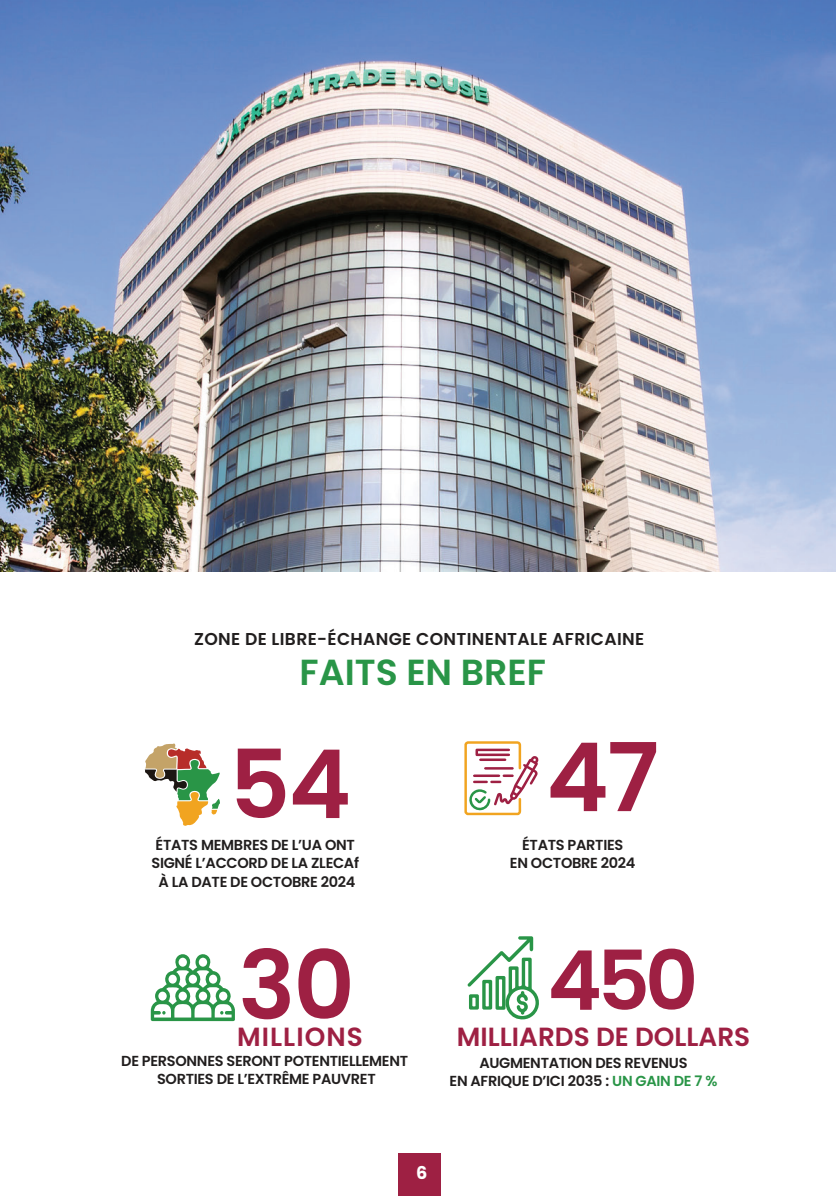
<style>
.page{position:relative;width:836px;height:1196px;background:#fff}
.page>*{position:absolute;margin:0;border:0;box-sizing:border-box;transform-origin:0 0}
.t1{font:600 95px "Poppins";color:#9e2043}
.t2{font:600 82.4px "Poppins";color:#9e2043}
.t3{font:600 36.2px "Poppins";color:#299547}
.t4{font:600 26.2px "Poppins";color:#9e2043}
.t5{font:600 26.2px "Poppins";letter-spacing:.04em;color:#9e2043}
.t6{font:700 17.6px "Poppins";color:#fff}
.t7{font:600 17.2px "Poppins";letter-spacing:.02em;color:#211e1e}
.t8{font:600 14.6px/18.4px "Poppins";letter-spacing:-.02em;color:#211e1e;text-align:center}
.s1{color:#299547}
</style>
<div class="page">
<img style="left:0;top:0;width:835px;height:572px">
<div style="left:398px;top:1152px;width:42px;height:43px;background:#9e2043"></div>
<svg style="left:144px;top:743px;width:76px;height:83px"></svg>
<svg style="left:464px;top:741px;width:74px;height:74px"></svg>
<svg style="left:151px;top:954px;width:84px;height:66px"></svg>
<svg style="left:467px;top:936px;width:72px;height:83px"></svg>
<p class="t7" style="left:194px;top:629px;width:451px">ZONE DE LIBRE-ÉCHANGE CONTINENTALE AFRICAINE</p>
<h3 class="t3" style="left:299px;top:651px;width:248px">FAITS EN BREF</h3>
<h1 class="t1" style="left:229px;top:729px;width:123px">54</h1>
<p class="t8" style="left:151px;top:835px;width:209px">ÉTATS MEMBRES DE L’UA ONT<br>SIGNÉ L’ACCORD DE LA ZLECAf<br>À LA DATE DE OCTOBRE 2024</p>
<h1 class="t1" style="left:546px;top:722px;width:114px">47</h1>
<p class="t8" style="left:510px;top:835px;width:127px">ÉTATS PARTIES<br>EN OCTOBRE 2024</p>
<h1 class="t1" style="left:238px;top:930px;width:118px">30</h1>
<h2 class="t2" style="left:547px;top:932px;width:152px">450</h2>
<h3 class="t5" style="left:237px;top:1021px;width:127px">MILLIONS</h3>
<h3 class="t4" style="left:456px;top:1021px;width:295px">MILLIARDS DE DOLLARS</h3>
<p class="t8" style="left:121px;top:1051px;width:288px">DE PERSONNES SERONT POTENTIELLEMENT<br>SORTIES DE L’EXTRÊME PAUVRET</p>
<p class="t8" style="left:449px;top:1053px;width:269px">AUGMENTATION DES REVENUS<br>EN AFRIQUE D’ICI 2035 : <span class="s1">UN GAIN DE 7 %</span></p>
<p class="t6" style="left:416px;top:1162px;width:13px">6</p>
</div>
